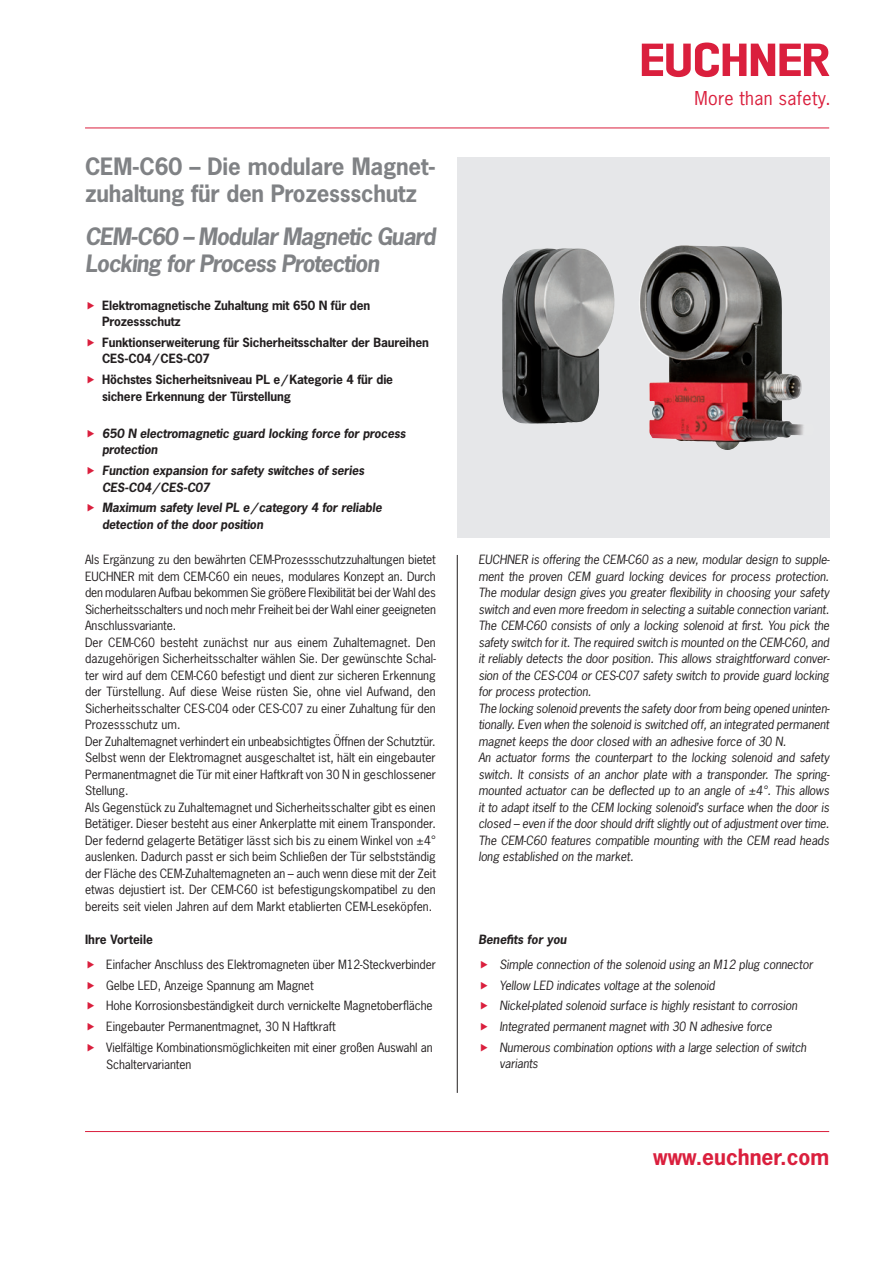
<style>
.page{position:relative;width:893px;height:1263px;background:#fff}
.page>*{position:absolute;margin:0;border:0;box-sizing:border-box;transform-origin:0 0}
.Kopf_Datenblatt_EN{font:italic 700 22.5px/27px "News Gothic Std";letter-spacing:-.04em;color:#808285}
.Kopf_Datenblatt{font:700 22.5px/27px "News Gothic Std";letter-spacing:-.01em;color:#808285}
.t1{font:700 21px "News Gothic Std";color:#da1f3d}
.t2{font:18px "News Gothic Std";letter-spacing:.02em;color:#da1f3d}
.Fließtext{font:12px/16.5px "News Gothic Std";letter-spacing:-.01em;color:#231f20;text-align:justify}
.Fließtext_EN{font:italic 12px/16.5px "News Gothic Std";letter-spacing:-.01em;color:#231f20;text-align:justify}
.Titel_3{font:700 12px/16.5px "News Gothic Std";letter-spacing:-.01em;color:#231f20}
.Titel_3_EN{font:italic 700 12px/16.5px "News Gothic Std";letter-spacing:-.01em;color:#231f20}
</style>
<div class="page">
<svg style="left:642px;top:43px;width:187px;height:34px"></svg>
<hr style="left:85px;top:128px;width:744px;height:1px;background:#da1f3d">
<hr style="left:85px;top:1131px;width:744px;height:1px;background:#da1f3d">
<hr style="left:457px;top:555px;width:1px;height:538px;background:#231f20">
<div style="left:457px;top:157px;width:372px;height:381px;background:#e6e7e9"></div>
<img style="left:502px;top:248px;width:113px;height:176px">
<img style="left:639px;top:245px;width:165px;height:205px">
<p class="Kopf_Datenblatt" style="left:85px;top:152px;width:352px">CEM-C60 – Die modulare Magnet&shy;zuhaltung für den Prozessschutz</p>
<p class="Kopf_Datenblatt_EN" style="left:85px;top:224px;width:352px">CEM-C60 – Modular Magnetic Guard<br>Locking for Process Protection</p>
<p class="Titel_3" style="left:102px;top:297px;width:270px">Elektromagnetische Zuhaltung mit 650 N für den<br>Prozessschutz</p>
<p class="Titel_3" style="left:102px;top:334px;width:328px">Funktionserweiterung für Sicherheitsschalter der Baureihen<br>CES-C04/CES-C07</p>
<p class="Titel_3" style="left:102px;top:371px;width:293px">Höchstes Sicherheitsniveau PL e/Kategorie 4 für die sichere Erkennung der Türstellung</p>
<p class="Titel_3_EN" style="left:102px;top:425px;width:305px">650 N electromagnetic guard locking force for process protection</p>
<p class="Titel_3_EN" style="left:102px;top:462px;width:264px">Function expansion for safety switches of series<br>CES-C04/CES-C07</p>
<p class="Titel_3_EN" style="left:102px;top:500px;width:281px">Maximum safety level PL e/category 4 for reliable detection of the door position</p>
<p class="Fließtext" style="left:85px;top:551px;width:353px">Als Ergänzung zu den bewährten CEM-Prozessschutzzuhaltungen bietet EUCHNER mit dem CEM-C60 ein neues, modulares Konzept an. Durch den modularen Aufbau bekommen Sie größere Flexibilität bei der Wahl des Sicherheitsschalters und noch mehr Freiheit bei der Wahl einer geeigneten Anschlussvariante.</p>
<p class="Fließtext" style="left:85px;top:634px;width:352px">Der CEM-C60 besteht zunächst nur aus einem Zuhaltemagnet. Den dazugehörigen Sicherheitsschalter wählen Sie. Der gewünschte Schal&shy;ter wird auf dem CEM-C60 befestigt und dient zur sicheren Erkennung der Türstellung. Auf diese Weise rüsten Sie, ohne viel Aufwand, den Sicherheitsschalter CES-C04 oder CES-C07 zu einer Zuhaltung für den Prozessschutz um.</p>
<p class="Fließtext" style="left:85px;top:733px;width:353px">Der Zuhaltemagnet verhindert ein unbeabsichtigtes Öffnen der Schutztür.<br>Selbst wenn der Elektromagnet ausgeschaltet ist, hält ein eingebauter Permanentmagnet die Tür mit einer Haftkraft von 30 N in geschlossener Stellung.</p>
<p class="Fließtext" style="left:85px;top:799px;width:352px">Als Gegenstück zu Zuhaltemagnet und Sicherheitsschalter gibt es einen Betätiger. Dieser besteht aus einer Ankerplatte mit einem Transponder.<br>Der federnd gelagerte Betätiger lässt sich bis zu einem Winkel von ±4° auslenken. Dadurch passt er sich beim Schließen der Tür selbstständig der Fläche des CEM-Zuhaltemagneten an – auch wenn diese mit der Zeit etwas dejustiert ist. Der CEM-C60 ist befestigungskompatibel zu den bereits seit vielen Jahren auf dem Markt etablierten CEM-Leseköpfen.</p>
<p class="Titel_3" style="left:85px;top:931px;width:69px">Ihre Vorteile</p>
<p class="Fließtext" style="left:106px;top:956px;width:331px">Einfacher Anschluss des Elektromagneten über M12-Steckverbinder</p>
<p class="Fließtext" style="left:106px;top:977px;width:209px">Gelbe LED, Anzeige Spannung am Magnet</p>
<p class="Fließtext" style="left:106px;top:997px;width:328px">Hohe Korrosionsbeständigkeit durch vernickelte Magnetoberfläche</p>
<p class="Fließtext" style="left:106px;top:1018px;width:231px">Eingebauter Permanentmagnet, 30 N Haftkraft</p>
<p class="Fließtext" style="left:106px;top:1039px;width:328px">Vielfältige Kombinationsmöglichkeiten mit einer großen Auswahl an<br>Schaltervarianten</p>
<h3 class="t2" style="left:694px;top:87px;width:138px">More than safety.</h3>
<p class="Fließtext_EN" style="left:478px;top:552px;width:353px">EUCHNER is offering the CEM-C60 as a new, modular design to supple&shy;ment the proven CEM guard locking devices for process protection.<br>The modular design gives you greater flexibility in choosing your safety switch and even more freedom in selecting a suitable connection variant.</p>
<p class="Fließtext_EN" style="left:478px;top:618px;width:353px">The CEM-C60 consists of only a locking solenoid at first. You pick the safety switch for it. The required switch is mounted on the CEM-C60, and it reliably detects the door position. This allows straightforward conver&shy;sion of the CES-C04 or CES-C07 safety switch to provide guard locking for process protection.</p>
<p class="Fließtext_EN" style="left:478px;top:700px;width:353px">The locking solenoid prevents the safety door from being opened uninten&shy;tionally. Even when the solenoid is switched off, an integrated permanent magnet keeps the door closed with an adhesive force of 30 N.</p>
<p class="Fließtext_EN" style="left:478px;top:750px;width:353px">An actuator forms the counterpart to the locking solenoid and safety switch. It consists of an anchor plate with a transponder. The spring&shy;mounted actuator can be deflected up to an angle of ±4°. This allows it to adapt itself to the CEM locking solenoid’s surface when the door is closed – even if the door should drift slightly out of adjustment over time.<br>The CEM-C60 features compatible mounting with the CEM read heads long established on the market.</p>
<p class="Titel_3_EN" style="left:478px;top:931px;width:90px">Benefits for you</p>
<p class="Fließtext_EN" style="left:500px;top:956px;width:315px">Simple connection of the solenoid using an M12 plug connector</p>
<p class="Fließtext_EN" style="left:500px;top:977px;width:217px">Yellow LED indicates voltage at the solenoid</p>
<p class="Fließtext_EN" style="left:500px;top:998px;width:299px">Nickel-plated solenoid surface is highly resistant to corrosion</p>
<p class="Fließtext_EN" style="left:500px;top:1018px;width:274px">Integrated permanent magnet with 30 N adhesive force</p>
<p class="Fließtext_EN" style="left:500px;top:1039px;width:308px">Numerous combination options with a large selection of switch variants</p>
<h2 class="t1" style="left:653px;top:1143px;width:177px">www.euchner.com</h2>
</div>
